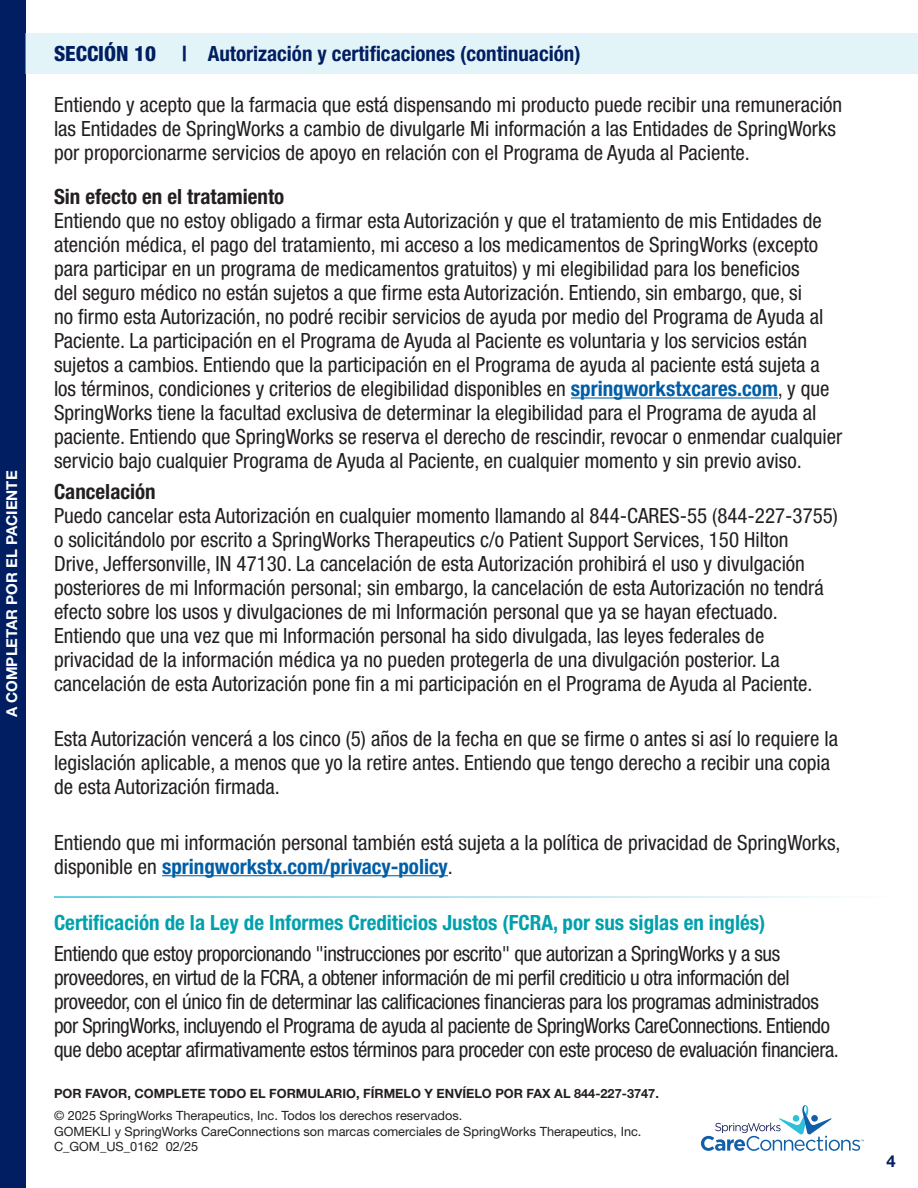
<style>
.page{position:relative;width:918px;height:1188px;background:#fff}
.page>*{position:absolute;margin:0;border:0;box-sizing:border-box;transform-origin:0 0}
.t1{font:condensed 21px/24px "Helvetica Neue LT Std";color:#231f20}
.t2{font:condensed 21px/24px "Helvetica Neue LT Std";letter-spacing:-.02em;color:#231f20}
.t3{font:700 condensed 21px "Helvetica Neue LT Std";color:#00a1ad}
.t4{font:700 condensed 21px "Helvetica Neue LT Std";color:#001e61}
.t5{font:700 condensed 21px "Helvetica Neue LT Std";color:#231f20}
.t6{font:700 16.5px "Helvetica Neue LT Std";color:#001e61}
.t7{font:700 15px "Helvetica Neue LT Std";color:#fff}
.t8{font:12.75px "Helvetica Neue LT Std";color:#231f20}
.t9{font:700 12.75px "Helvetica Neue LT Std";color:#231f20}
.s1{font-weight:800}
.s2{font-weight:700;color:#005ea7}
</style>
<div class="page">
<hr style="left:571px;top:397px;width:207px;height:2px;background:#005ea7">
<hr style="left:162px;top:875px;width:286px;height:1px;background:#005ea7">
<div style="left:0;top:0;width:25px;height:1188px;background:#001e61"></div>
<div style="left:25px;top:33px;width:893px;height:41px;background:#e3f4f9"></div>
<svg style="left:701px;top:1105px;width:163px;height:46px"></svg>
<p class="t7" style="left:3px;top:717px;width:248px;rotate:-90deg">A COMPLETAR POR EL PACIENTE</p>
<p class="t4" style="left:54px;top:41px;width:528px"><span class="s1">SECCIÓN 10</span> | Autorización y certificaciones (continuación)</p>
<p class="t1" style="left:54px;top:92px;width:790px">Entiendo y acepto que la farmacia que está dispensando mi producto puede recibir una remuneración las Entidades de SpringWorks a cambio de divulgarle Mi información a las Entidades de SpringWorks por proporcionarme servicios de apoyo en relación con el Programa de Ayuda al Paciente.</p>
<p class="t5" style="left:54px;top:184px;width:232px">Sin efecto en el tratamiento</p>
<p class="t1" style="left:54px;top:208px;width:790px">Entiendo que no estoy obligado a firmar esta Autorización y que el tratamiento de mis Entidades de atención médica, el pago del tratamiento, mi acceso a los medicamentos de SpringWorks (excepto para participar en un programa de medicamentos gratuitos) y mi elegibilidad para los beneficios<br>del seguro médico no están sujetos a que firme esta Autorización. Entiendo, sin embargo, que, si<br>no firmo esta Autorización, no podré recibir servicios de ayuda por medio del Programa de Ayuda al Paciente. La participación en el Programa de Ayuda al Paciente es voluntaria y los servicios están sujetos a cambios. Entiendo que la participación en el Programa de ayuda al paciente está sujeta a los términos, condiciones y criterios de elegibilidad disponibles en <span class="s2">springworkstxcares.com</span>, y que SpringWorks tiene la facultad exclusiva de determinar la elegibilidad para el Programa de ayuda al paciente. Entiendo que SpringWorks se reserva el derecho de rescindir, revocar o enmendar cualquier servicio bajo cualquier Programa de Ayuda al Paciente, en cualquier momento y sin previo aviso.</p>
<p class="t5" style="left:54px;top:479px;width:103px">Cancelación</p>
<p class="t1" style="left:54px;top:503px;width:785px">Puedo cancelar esta Autorización en cualquier momento llamando al 844-CARES-55 (844-227-3755) o solicitándolo por escrito a SpringWorks Therapeutics c/o Patient Support Services, 150 Hilton Drive, Jeffersonville, IN 47130. La cancelación de esta Autorización prohibirá el uso y divulgación posteriores de mi Información personal; sin embargo, la cancelación de esta Autorización no tendrá efecto sobre los usos y divulgaciones de mi Información personal que ya se hayan efectuado.<br>Entiendo que una vez que mi Información personal ha sido divulgada, las leyes federales de privacidad de la información médica ya no pueden protegerla de una divulgación posterior. La cancelación de esta Autorización pone fin a mi participación en el Programa de Ayuda al Paciente.</p>
<p class="t1" style="left:54px;top:727px;width:786px">Esta Autorización vencerá a los cinco (5) años de la fecha en que se firme o antes si así lo requiere la legislación aplicable, a menos que yo la retire antes. Entiendo que tengo derecho a recibir una copia de esta Autorización firmada.</p>
<p class="t1" style="left:54px;top:830px;width:788px">Entiendo que mi información personal también está sujeta a la política de privacidad de SpringWorks, disponible en <span class="s2">springworkstx.com/privacy-policy</span>.</p>
<p class="t3" style="left:54px;top:910px;width:713px">Certificación de la Ley de Informes Crediticios Justos (FCRA, por sus siglas en inglés)</p>
<p class="t2" style="left:54px;top:942px;width:786px">Entiendo que estoy proporcionando "instrucciones por escrito" que autorizan a SpringWorks y a sus proveedores, en virtud de la FCRA, a obtener información de mi perfil crediticio u otra información del proveedor, con el único fin de determinar las calificaciones financieras para los programas administrados por SpringWorks, incluyendo el Programa de ayuda al paciente de SpringWorks CareConnections. Entiendo que debo aceptar afirmativamente estos términos para proceder con este proceso de evaluación financiera.</p>
<p class="t9" style="left:54px;top:1086px;width:606px">POR FAVOR, COMPLETE TODO EL FORMULARIO, FÍRMELO Y ENVÍELO POR FAX AL 844-227-3747.</p>
<p class="t8" style="left:54px;top:1108px;width:410px">© 2025 SpringWorks Therapeutics, Inc. Todos los derechos reservados.</p>
<p class="t8" style="left:54px;top:1123px;width:589px">GOMEKLI y SpringWorks CareConnections son marcas comerciales de SpringWorks Therapeutics, Inc.</p>
<p class="t8" style="left:54px;top:1139px;width:146px">C_GOM_US_0162 02/25</p>
<p class="t6" style="left:886px;top:1151px;width:11px">4</p>
</div>
